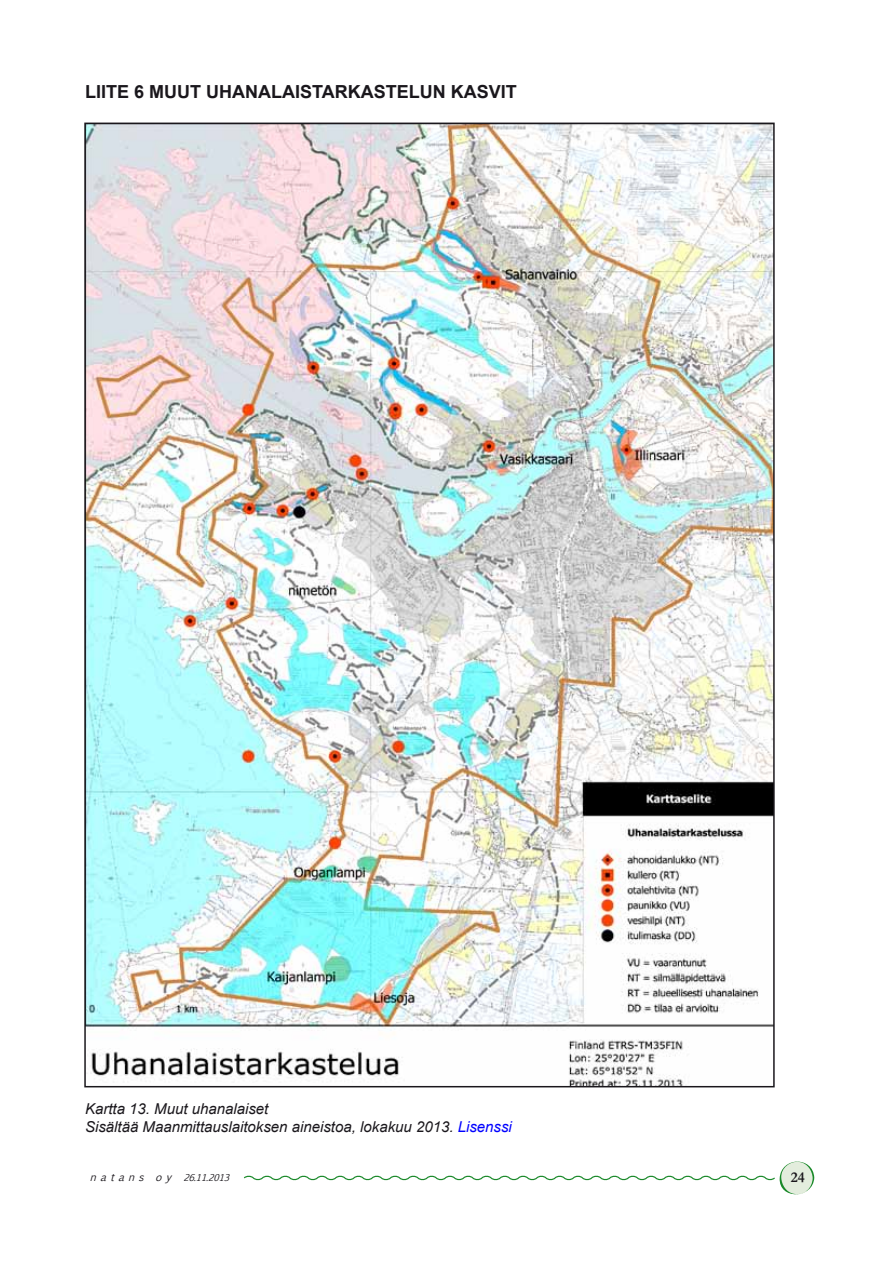
<style>
.page{position:relative;width:893px;height:1263px;background:#fff}
.page>*{position:absolute;margin:0;border:0;box-sizing:border-box;transform-origin:0 0}
.t1{font:700 18px "Arial";color:#1a171c}
.t2{font:italic 15px/18px "Arial";color:#1a171c}
.t3{font:700 15px "Garamond";color:#1a171c}
.t4{font:italic 9px "Euphemia CAS";color:#1a171c}
.s1{color:#00f}
.s2{font-size:10.5px}
</style>
<div class="page">
<svg style="left:244px;top:1161px;width:570px;height:34px"></svg>
<img style="left:87px;top:126px;width:685px;height:958px">
<p class="t1" style="left:85px;top:80px;width:433px">LIITE 6 MUUT UHANALAISTARKASTELUN KASVIT</p>
<p class="t2" style="left:85px;top:1100px;width:428px">Kartta 13. Muut uhanalaiset<br>Sisältää Maanmittauslaitoksen aineistoa, lokakuu 2013. <span class="s1">Lisenssi</span></p>
<p class="t4" style="left:90px;top:1171px;width:144px"><span class="s2">n a t a n s o y</span> 26.11.2013</p>
<p class="t3" style="left:791px;top:1167px;width:16px">24</p>
</div>
